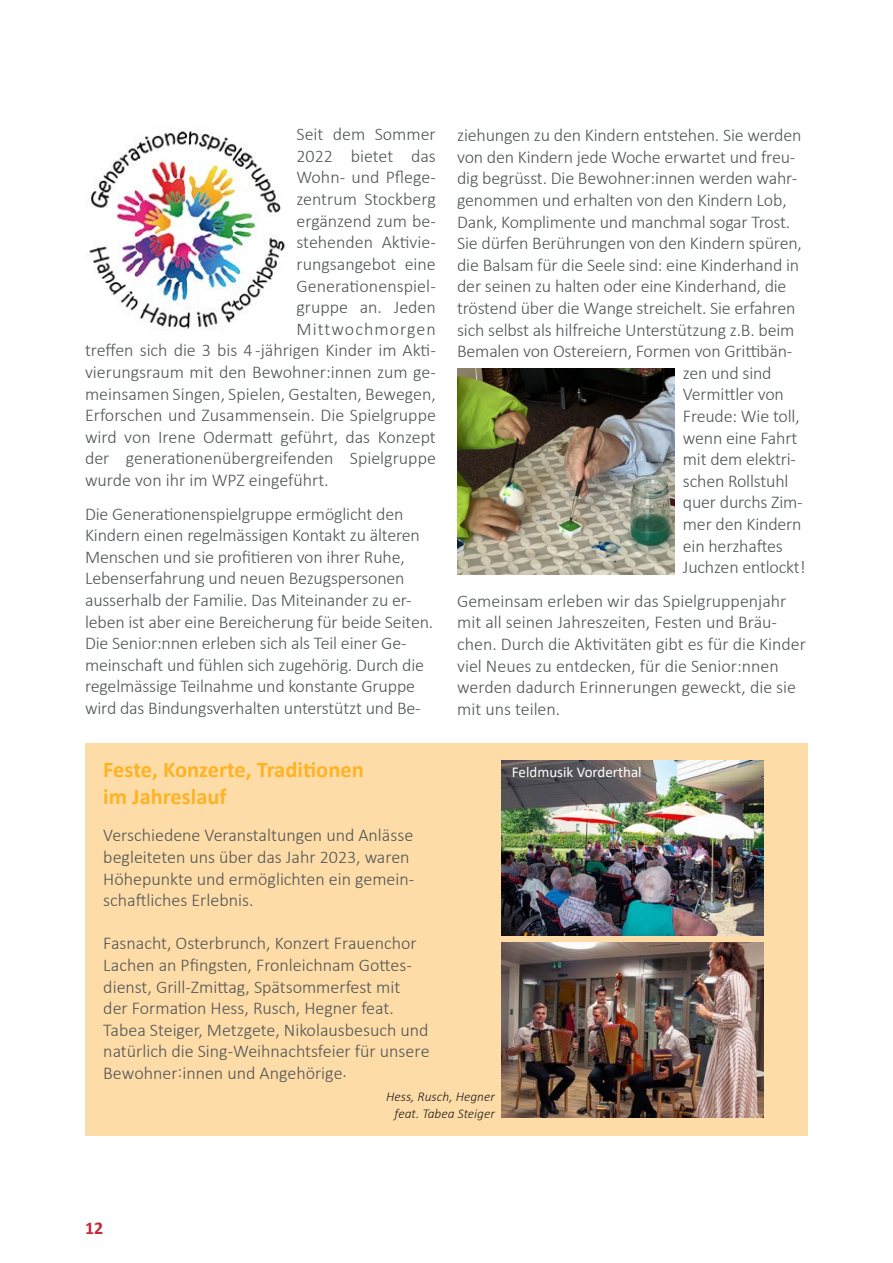
<style>
.page{position:relative;width:893px;height:1263px;background:#fff}
.page>*{position:absolute;margin:0;border:0;box-sizing:border-box;transform-origin:0 0}
.Titel_Lauftext{font:700 22.5px "Calibri";color:#fcb325}
.Titel_Lauftext-2{font:300 18px/21.6px "Calibri";letter-spacing:-.01em;color:#4f5455}
.Titel_Lauftext-3{font:300 18px "Calibri";letter-spacing:.06em;color:#4f5455}
.t1{font:700 18px "Calibri";color:#c82434}
.Lauftext_Blocksatz{font:15px "Calibri";color:#fff}
.Lauftext_Blocksatz-2{font:italic 300 13.5px "Calibri";color:#231f20}
</style>
<div class="page">
<div style="left:85px;top:743px;width:723px;height:392px;background:#fedca7"></div>
<img style="left:87px;top:128px;width:201px;height:203px">
<img style="left:457px;top:369px;width:217px;height:206px">
<img style="left:501px;top:942px;width:263px;height:175px">
<img style="left:501px;top:761px;width:263px;height:175px">
<p class="Titel_Lauftext-2" style="left:297px;top:123px;width:141px">Seit dem Sommer</p>
<p class="Titel_Lauftext-2" style="left:297px;top:145px;width:141px">2022 bietet das</p>
<p class="Titel_Lauftext-2" style="left:297px;top:167px;width:141px">Wohn- und Pflege-</p>
<p class="Titel_Lauftext-2" style="left:297px;top:188px;width:141px">zentrum Stockberg</p>
<p class="Titel_Lauftext-2" style="left:297px;top:210px;width:141px">ergänzend zum be-</p>
<p class="Titel_Lauftext-2" style="left:297px;top:231px;width:141px">stehenden Aktivie-</p>
<p class="Titel_Lauftext-2" style="left:297px;top:253px;width:141px">rungsangebot eine</p>
<p class="Titel_Lauftext-2" style="left:297px;top:275px;width:141px">Generationenspiel-</p>
<p class="Titel_Lauftext-2" style="left:297px;top:296px;width:141px">gruppe an. Jeden</p>
<p class="Titel_Lauftext-3" style="left:297px;top:318px;width:141px">Mittwochmorgen</p>
<p class="Titel_Lauftext-2" style="left:85px;top:339px;width:352px">treffen sich die 3 bis 4 -jährigen Kinder im Akti-</p>
<p class="Titel_Lauftext-2" style="left:85px;top:361px;width:352px">vierungsraum mit den Bewohner:innen zum ge-</p>
<p class="Titel_Lauftext-2" style="left:85px;top:383px;width:352px">meinsamen Singen, Spielen, Gestalten, Bewegen,</p>
<p class="Titel_Lauftext-2" style="left:85px;top:404px;width:352px">Erforschen und Zusammensein. Die Spielgruppe</p>
<p class="Titel_Lauftext-2" style="left:85px;top:426px;width:352px">wird von Irene Odermatt geführt, das Konzept</p>
<p class="Titel_Lauftext-2" style="left:85px;top:447px;width:352px">der generationenübergreifenden Spielgruppe</p>
<p class="Titel_Lauftext-2" style="left:85px;top:469px;width:245px">wurde von ihr im WPZ eingeführt.</p>
<p class="Titel_Lauftext-2" style="left:85px;top:503px;width:350px">Die Generationenspielgruppe ermöglicht den Kindern einen regelmässigen Kontakt zu älteren Menschen und sie profitieren von ihrer Ruhe, Lebenserfahrung und neuen Bezugspersonen ausserhalb der Familie. Das Miteinander zu er&shy;leben ist aber eine Bereicherung für beide Seiten.<br>Die Senior:nnen erleben sich als Teil einer Ge&shy;meinschaft und fühlen sich zugehörig. Durch die regelmässige Teilnahme und konstante Gruppe wird das Bindungsverhalten unterstützt und Be-</p>
<p class="Titel_Lauftext" style="left:103px;top:754px;width:262px">Feste, Konzerte, Traditionen</p>
<p class="Titel_Lauftext" style="left:103px;top:781px;width:125px">im Jahreslauf</p>
<p class="Titel_Lauftext-2" style="left:103px;top:824px;width:312px">Verschiedene Veranstaltungen und Anlässe begleiteten uns über das Jahr 2023, waren Höhepunkte und ermöglichten ein gemein&shy;schaftliches Erlebnis.</p>
<p class="Titel_Lauftext-2" style="left:103px;top:932px;width:328px">Fasnacht, Osterbrunch, Konzert Frauenchor Lachen an Pfingsten, Fronleichnam Gottes&shy;dienst, Grill-Zmittag, Spätsommerfest mit<br>der Formation Hess, Rusch, Hegner feat.<br>Tabea Steiger, Metzgete, Nikolausbesuch und natürlich die Sing-Weihnachtsfeier für unsere Bewohner:innen und Angehörige.</p>
<p class="Titel_Lauftext-2" style="left:457px;top:124px;width:346px">ziehungen zu den Kindern entstehen. Sie werden</p>
<p class="Titel_Lauftext-2" style="left:457px;top:146px;width:340px">von den Kindern jede Woche erwartet und freu-</p>
<p class="Titel_Lauftext-2" style="left:457px;top:167px;width:342px">dig begrüsst. Die Bewohner:innen werden wahr-</p>
<p class="Titel_Lauftext-2" style="left:457px;top:189px;width:331px">genommen und erhalten von den Kindern Lob,</p>
<p class="Titel_Lauftext-2" style="left:457px;top:211px;width:335px">Dank, Komplimente und manchmal sogar Trost.</p>
<p class="Titel_Lauftext-2" style="left:457px;top:232px;width:346px">Sie dürfen Berührungen von den Kindern spüren,</p>
<p class="Titel_Lauftext-2" style="left:457px;top:254px;width:344px">die Balsam für die Seele sind: eine Kinderhand in</p>
<p class="Titel_Lauftext-2" style="left:457px;top:275px;width:331px">der seinen zu halten oder eine Kinderhand, die</p>
<p class="Titel_Lauftext-2" style="left:457px;top:297px;width:340px">tröstend über die Wange streichelt. Sie erfahren</p>
<p class="Titel_Lauftext-2" style="left:457px;top:319px;width:339px">sich selbst als hilfreiche Unterstützung z.B. beim</p>
<p class="Titel_Lauftext-2" style="left:457px;top:340px;width:337px">Bemalen von Ostereiern, Formen von Grittibän-</p>
<p class="Titel_Lauftext-2" style="left:683px;top:362px;width:90px">zen und sind</p>
<p class="Titel_Lauftext-2" style="left:683px;top:383px;width:103px">Vermittler von</p>
<p class="Titel_Lauftext-2" style="left:683px;top:405px;width:118px">Freude: Wie toll,</p>
<p class="Titel_Lauftext-2" style="left:683px;top:427px;width:116px">wenn eine Fahrt</p>
<p class="Titel_Lauftext-2" style="left:683px;top:448px;width:115px">mit dem elektri-</p>
<p class="Titel_Lauftext-2" style="left:683px;top:470px;width:107px">schen Rollstuhl</p>
<p class="Titel_Lauftext-2" style="left:683px;top:491px;width:121px">quer durchs Zim-</p>
<p class="Titel_Lauftext-2" style="left:683px;top:513px;width:120px">mer den Kindern</p>
<p class="Titel_Lauftext-2" style="left:683px;top:535px;width:101px">ein herzhaftes</p>
<p class="Titel_Lauftext-2" style="left:683px;top:556px;width:124px">Juchzen entlockt!</p>
<p class="Titel_Lauftext-2" style="left:457px;top:590px;width:350px">Gemeinsam erleben wir das Spielgruppenjahr mit all seinen Jahreszeiten, Festen und Bräu&shy;chen. Durch die Aktivitäten gibt es für die Kinder viel Neues zu entdecken, für die Senior:nnen werden dadurch Erinnerungen geweckt, die sie mit uns teilen.</p>
<p class="Lauftext_Blocksatz" style="left:512px;top:761px;width:131px">Feldmusik Vorderthal</p>
<p class="t1" style="left:85px;top:1215px;width:20px">12</p>
<p class="Lauftext_Blocksatz-2" style="left:386px;top:1088px;width:110px">Hess, Rusch, Hegner</p>
<p class="Lauftext_Blocksatz-2" style="left:395px;top:1105px;width:102px">feat. Tabea Steiger</p>
</div>
